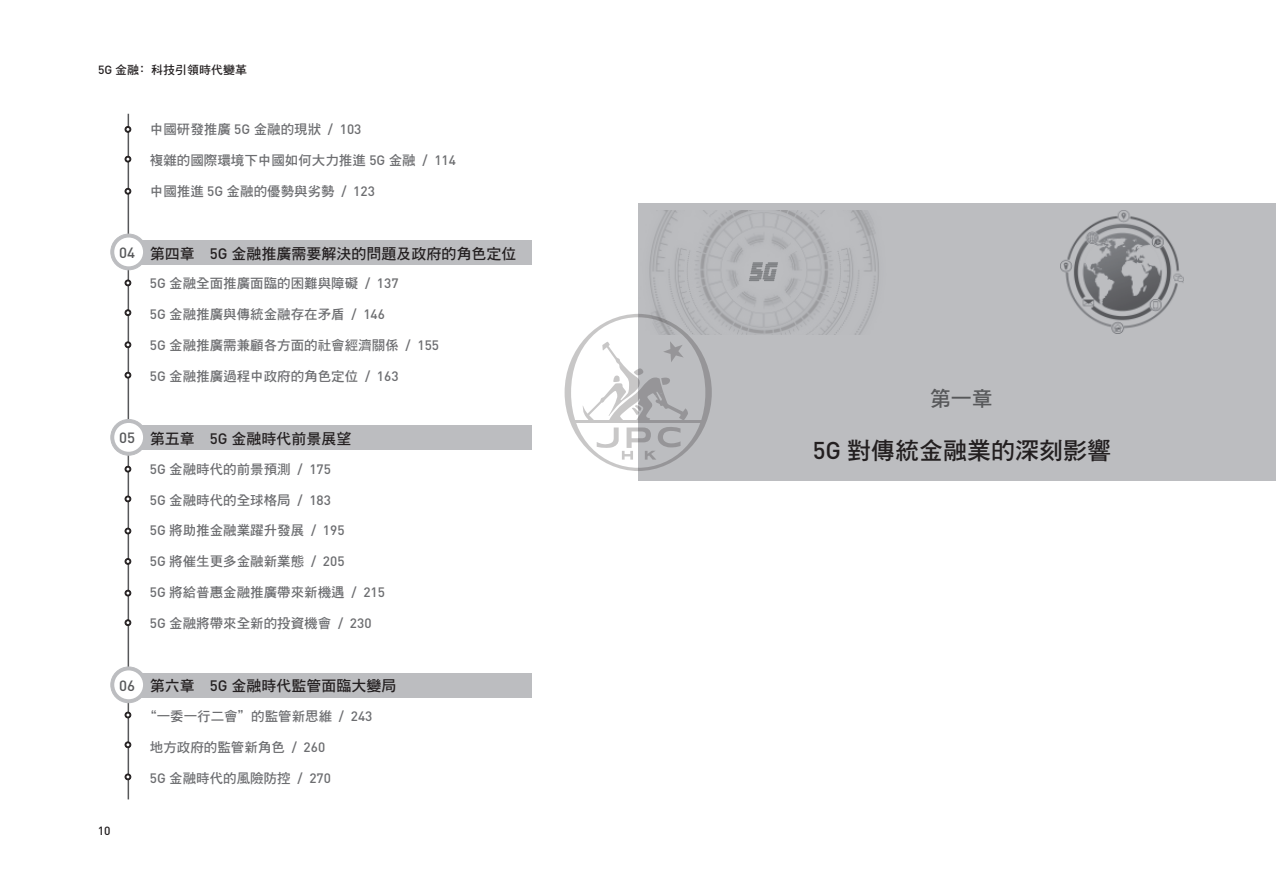
<style>
.page{position:relative;width:1276px;height:893px;background:#fff}
.page>*{position:absolute;margin:0;border:0;box-sizing:border-box;transform-origin:0 0}
.部分文{font:24px "DF Hei HK W7";color:#231f20}
.部分{font:21px "DF Hei HK W7";color:#57585a}
.t1{font:15px "DF Hei HK W7";color:#231f20}
.t2{font:500 14.7px "DIN Pro";color:#57585a}
.ML2{font:13.5px "DF Hei HK W7";color:#6c6d70}
.t3{font:11.7px "DF Hei HK W7";color:#231f20}
.t4{font:500 11.7px "DIN Pro";color:#231f20}
.s1{font-family:"DIN Pro";font-weight:500}
</style>
<div class="page">
<div style="left:638px;top:203px;width:638px;height:277px;background:#bcbdc0"></div>
<img style="left:1060px;top:210px;width:123px;height:124px">
<img style="left:649px;top:210px;width:230px;height:124px">
<svg style="left:749px;top:262px;width:29px;height:19px"></svg>
<hr style="left:128px;top:114px;width:1px;height:685px;background:#57585a">
<div style="left:140px;top:240px;width:391px;height:25px;background:#bcbdc0"></div>
<div style="left:111px;top:234px;width:35px;height:36px;background:#bcbdc0;border-radius:50%"></div>
<div style="left:111px;top:234px;width:36px;height:36px;border:1px solid #bcbdc0;border-radius:50%"></div>
<div style="left:114px;top:238px;width:29px;height:28px;background:#fff;border-radius:50%"></div>
<div style="left:140px;top:426px;width:391px;height:24px;background:#bcbdc0"></div>
<div style="left:111px;top:419px;width:35px;height:36px;background:#bcbdc0;border-radius:50%"></div>
<div style="left:111px;top:419px;width:36px;height:36px;border:1px solid #bcbdc0;border-radius:50%"></div>
<div style="left:114px;top:423px;width:29px;height:29px;background:#fff;border-radius:50%"></div>
<div style="left:140px;top:673px;width:391px;height:25px;background:#bcbdc0"></div>
<div style="left:111px;top:667px;width:35px;height:36px;background:#bcbdc0;border-radius:50%"></div>
<div style="left:111px;top:667px;width:36px;height:36px;border:1px solid #bcbdc0;border-radius:50%"></div>
<div style="left:114px;top:670px;width:29px;height:29px;background:#fff;border-radius:50%"></div>
<svg style="left:125px;top:280px;width:6px;height:6px"></svg>
<svg style="left:125px;top:126px;width:6px;height:6px"></svg>
<svg style="left:125px;top:466px;width:6px;height:6px"></svg>
<svg style="left:125px;top:712px;width:6px;height:6px"></svg>
<svg style="left:125px;top:310px;width:6px;height:6px"></svg>
<svg style="left:125px;top:156px;width:6px;height:6px"></svg>
<svg style="left:125px;top:496px;width:6px;height:6px"></svg>
<svg style="left:125px;top:742px;width:6px;height:6px"></svg>
<svg style="left:125px;top:342px;width:6px;height:6px"></svg>
<svg style="left:125px;top:188px;width:6px;height:6px"></svg>
<svg style="left:125px;top:528px;width:6px;height:6px"></svg>
<svg style="left:125px;top:774px;width:6px;height:6px"></svg>
<svg style="left:125px;top:372px;width:6px;height:6px"></svg>
<svg style="left:125px;top:558px;width:6px;height:6px"></svg>
<svg style="left:125px;top:590px;width:6px;height:6px"></svg>
<svg style="left:125px;top:620px;width:6px;height:6px"></svg>
<svg style="left:564px;top:314px;width:148px;height:157px"></svg>
<p class="t3" style="left:98px;top:64px;width:151px"><span class="s1">5G</span> 金融：科技引領時代變革</p>
<p class="ML2" style="left:150px;top:122px;width:213px">中國研發推廣 <span class="s1">5G</span> 金融的現狀 <span class="s1">/ 103</span></p>
<p class="ML2" style="left:150px;top:152px;width:307px">複雜的國際環境下中國如何大力推進 <span class="s1">5G</span> 金融 <span class="s1">/ 114</span></p>
<p class="ML2" style="left:150px;top:183px;width:226px">中國推進 <span class="s1">5G</span> 金融的優勢與劣勢 <span class="s1">/ 123</span></p>
<p class="t2" style="left:119px;top:243px;width:17px">04</p>
<p class="t1" style="left:150px;top:245px;width:368px">第四章 <span class="s1">5G</span> 金融推廣需要解決的問題及政府的角色定位</p>
<p class="ML2" style="left:150px;top:276px;width:250px"><span class="s1">5G</span> 金融全面推廣面臨的困難與障礙 <span class="s1">/ 137</span></p>
<p class="ML2" style="left:150px;top:307px;width:237px"><span class="s1">5G</span> 金融推廣與傳統金融存在矛盾 <span class="s1">/ 146</span></p>
<p class="ML2" style="left:150px;top:338px;width:291px"><span class="s1">5G</span> 金融推廣需兼顧各方面的社會經濟關係 <span class="s1">/ 155</span></p>
<p class="ML2" style="left:150px;top:369px;width:250px"><span class="s1">5G</span> 金融推廣過程中政府的角色定位 <span class="s1">/ 163</span></p>
<p class="t2" style="left:119px;top:428px;width:17px">05</p>
<p class="t1" style="left:150px;top:430px;width:203px">第五章 <span class="s1">5G</span> 金融時代前景展望</p>
<p class="ML2" style="left:150px;top:461px;width:183px"><span class="s1">5G</span> 金融時代的前景預測 <span class="s1">/ 175</span></p>
<p class="ML2" style="left:150px;top:492px;width:183px"><span class="s1">5G</span> 金融時代的全球格局 <span class="s1">/ 183</span></p>
<p class="ML2" style="left:150px;top:523px;width:196px"><span class="s1">5G</span> 將助推金融業躍升發展 <span class="s1">/ 195</span></p>
<p class="ML2" style="left:150px;top:554px;width:196px"><span class="s1">5G</span> 將催生更多金融新業態 <span class="s1">/ 205</span></p>
<p class="ML2" style="left:150px;top:585px;width:237px"><span class="s1">5G</span> 將給普惠金融推廣帶來新機遇 <span class="s1">/ 215</span></p>
<p class="ML2" style="left:150px;top:616px;width:223px"><span class="s1">5G</span> 金融將帶來全新的投資機會 <span class="s1">/ 230</span></p>
<p class="t2" style="left:119px;top:676px;width:17px">06</p>
<p class="t1" style="left:150px;top:678px;width:248px">第六章 <span class="s1">5G</span> 金融時代監管面臨大變局</p>
<p class="ML2" style="left:143px;top:709px;width:231px">“一委一行二會”的監管新思維 <span class="s1">/ 243</span></p>
<p class="ML2" style="left:150px;top:740px;width:177px">地方政府的監管新角色 <span class="s1">/ 260</span></p>
<p class="ML2" style="left:150px;top:770px;width:183px"><span class="s1">5G</span> 金融時代的風險防控 <span class="s1">/ 270</span></p>
<p class="t4" style="left:98px;top:823px;width:14px">10</p>
<p class="部分" style="left:929px;top:387px;width:64px">第一章</p>
<p class="部分文" style="left:813px;top:438px;width:300px"><span class="s1">5G</span> 對傳統金融業的深刻影響</p>
</div>
